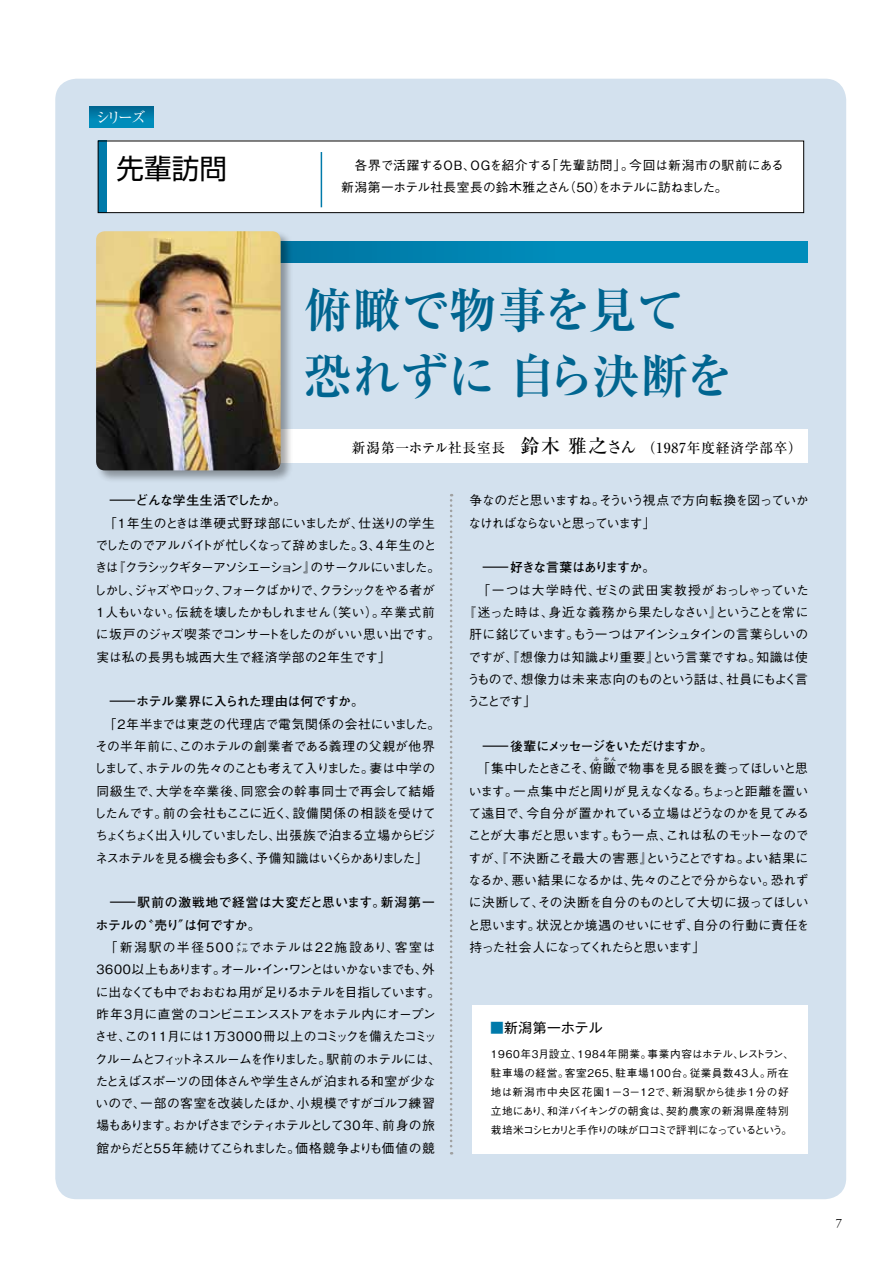
<style>
.page{position:relative;width:893px;height:1263px;background:#fff}
.page>*{position:absolute;margin:0;border:0;box-sizing:border-box;transform-origin:0 0}
.t1{font:700 47.85px/65.8px "Ryumin Pro";letter-spacing:-.005em;color:#006590}
.t2{font:27.6px "Shin Go Pro";color:#000}
.t3{font:14.85px "Ryumin Pro";color:#fff}
.t4{font:500 13.8px "Ryumin Pro";letter-spacing:.05em;color:#000}
.t5{font:13.8px "Gothic MB101 Pro";letter-spacing:.025em;color:#000}
.t6{font:500 12.75px/22.4px "Gothic BBB Pro";letter-spacing:-.05em;color:#000}
.t7{font:500 12.75px/22.4px "Gothic BBB Pro";letter-spacing:-.02em;color:#000}
.t8{font:500 12.75px "Gothic BBB Pr 5";letter-spacing:-.005em;color:#000}
.t9{font:700 12.75px/22.4px "Futo Go B101 Pr 5";letter-spacing:.025em;color:#000;scale:2 1}
.t10{font:700 12.75px "Futo Go B101 Pr 5";letter-spacing:-.015em;color:#000;scale:2 1}
.t11{font:500 12.75px "Gothic BBB Pro";letter-spacing:-.085em;color:#000}
.t12{font:500 12.75px "Gothic BBB Pro";letter-spacing:-.03em;color:#000}
.t13{font:500 12.75px "Gothic BBB Pro";letter-spacing:-.075em;color:#000}
.t14{font:500 12.75px "Gothic BBB Pro";letter-spacing:.035em;color:#000}
.t15{font:700 12.75px "Futo Go B101 Pr 5";letter-spacing:-.07em;color:#000;scale:2 1}
.t16{font:700 12.75px "Futo Go B101 Pr 5";letter-spacing:-.065em;color:#000;scale:2 1}
.t17{font:12.75px "Adobe Garamond Pro";color:#000}
.t18{font:500 10.65px/19.2px "Gothic BBB Pr 5";letter-spacing:.05em;color:#000}
.t19{font:700 5.25px "Futo Go B101 Pr 5";color:#000}
.s1{font-size:19.2px}
.s2{font-size:15.9px}
.s3{font-family:"Gothic BBB Pro";font-weight:500}
.s4{color:#007aaa}
</style>
<div class="page">
<div style="left:55px;top:79px;width:791px;height:1120px;background:#d3e1ee;border-radius:21px"></div>
<div style="left:472px;top:1005px;width:336px;height:149px;background:#fff"></div>
<div style="left:251px;top:429px;width:557px;height:34px;background:#fff"></div>
<svg style="left:450px;top:494px;width:2px;height:660px"></svg>
<svg style="left:294px;top:241px;width:514px;height:21px;background:#0086b4"></svg>
<div style="left:95px;top:230px;width:199px;height:254px;background:#000;opacity:.35"></div>
<img style="left:96px;top:231px;width:185px;height:239px">
<div style="left:98px;top:140px;width:706px;height:73px;background:#fff"></div>
<div style="left:98px;top:141px;width:9px;height:72px;background:#007aaa"></div>
<hr style="left:321px;top:152px;width:1px;height:55px;background:#007aaa">
<div style="left:98px;top:141px;width:706px;height:72px;border:1px solid #000"></div>
<div style="left:89px;top:106px;width:64px;height:22px;background:linear-gradient(to bottom,#006995,#0094c2)"></div>
<p class="t3" style="left:95px;top:106px;width:52px">シリーズ</p>
<h2 class="t2" style="left:117px;top:146px;width:112px">先輩訪問</h2>
<p class="t8" style="left:341px;top:155px;width:444px">　各界で活躍するＯＢ、ＯＧを紹介する「先輩訪問」。今回は新潟市の駅前にある</p>
<p class="t8" style="left:341px;top:177px;width:388px">新潟第一ホテル社長室長の鈴木雅之さん（50）をホテルに訪ねました。</p>
<h1 class="t1" style="left:304px;top:274px;width:431px">俯瞰で物事を見て恐れずに 自ら決断を</h1>
<p class="t4" style="left:352px;top:437px;width:452px">新潟第一ホテル社長室長　<span class="s1">鈴木 雅之</span><span class="s2">さん</span> （1987年度経済学部卒）</p>
<p class="t10" style="left:110px;top:490px;width:90px">―どんな学生生活でしたか<span class="s3">。</span></p>
<p class="t6" style="left:94px;top:510px;width:348px">　「１年生のときは準硬式野球部にいましたが、仕送りの学生でしたのでアルバイトが忙しくなって辞めました。３、４年生のときは『クラシックギターアソシエーション』のサークルにいました。しかし、ジャズやロック、フォークばかりで、クラシックをやる者が１人もいない。伝統を壊したかもしれません（笑い）。卒業式前に坂戸のジャズ喫茶でコンサートをしたのがいい思い出です。実は私の長男も城西大生で経済学部の２年生です」</p>
<p class="t10" style="left:110px;top:691px;width:129px">―ホテル業界に入られた理由は何ですか。</p>
<p class="t7" style="left:94px;top:711px;width:348px">　「２年半までは東芝の代理店で電気関係の会社にいました。その半年前に、このホテルの創業者である義理の父親が他界しまして、ホテルの先々のことも考えて入りました。妻は中学の同級生で、大学を卒業後、同窓会の幹事同士で再会して結婚したんです。前の会社もここに近く、設備関係の相談を受けてちょくちょく出入りしていましたし、出張族で泊まる立場からビジネスホテルを見る機会も多く、予備知識はいくらかありました」</p>
<p class="t9" style="left:96px;top:890px;width:171px;text-indent:14px">―駅前の激戦地で経営は大変だと思います。新潟第一ホテルの〝売り＂は何ですか。</p>
<p class="t6" style="left:94px;top:934px;width:348px">　「新潟駅の半径500㍍でホテルは22施設あり、客室は3600以上もあります。オール・イン・ワンとはいかないまでも、外に出なくても中でおおむね用が足りるホテルを目指しています。昨年３月に直営のコンビニエンスストアをホテル内にオープンさせ、この11月には１万3000冊以上のコミックを備えたコミックルームとフィットネスルームを作りました。駅前のホテルには、たとえばスポーツの団体さんや学生さんが泊まれる和室が少ないので、一部の客室を改装したほか、小規模ですがゴルフ練習場もあります。おかげさまでシティホテルとして30年、前身の旅館からだと55年続けてこられました。価格競争よりも価値の競</p>
<p class="t6" style="left:468px;top:488px;width:342px">争なのだと思いますね。そういう視点で方向転換を図っていかなければならないと思っています」</p>
<p class="t16" style="left:483px;top:557px;width:88px">―好きな言葉はありますか。</p>
<p class="t14" style="left:469px;top:580px;width:341px">　「一つは大学時代、ゼミの武田実教授がおっしゃっていた</p>
<p class="t6" style="left:463px;top:599px;width:347px">『迷った時は、身近な義務から果たしなさい』ということを常に</p>
<p class="t11" style="left:469px;top:624px;width:340px">肝に銘じています。もう一つはアインシュタインの言葉らしいの</p>
<p class="t12" style="left:468px;top:647px;width:341px">ですが、『想像力は知識より重要』という言葉ですね。知識は使</p>
<p class="t6" style="left:467px;top:666px;width:342px">うもので、想像力は未来志向のものという話は、社員にもよく言</p>
<p class="t6" style="left:467px;top:689px;width:71px">うことです」</p>
<p class="t15" style="left:483px;top:736px;width:117px">―後輩にメッセージをいただけますか。</p>
<p class="t13" style="left:469px;top:758px;width:340px">　「集中したときこそ、俯瞰で物事を見る眼を養ってほしいと思</p>
<p class="t19" style="left:594px;top:755px;width:7px">ふ</p>
<p class="t19" style="left:604px;top:755px;width:14px">かん</p>
<p class="t6" style="left:468px;top:778px;width:343px;text-align:justify">います。一点集中だと周りが見えなくなる。ちょっと距離を置いて遠目で、今自分が置かれている立場はどうなのかを見てみることが大事だと思います。もう一点、これは私のモットーなのですが、『不決断こそ最大の害悪』ということですね。よい結果になるか、悪い結果になるかは、先々のことで分からない。恐れずに決断して、その決断を自分のものとして大切に扱ってほしいと思います。状況とか境遇のせいにせず、自分の行動に責任を持った社会人になってくれたらと思います」</p>
<p class="t5" style="left:490px;top:1016px;width:114px"><span class="s4">■</span>新潟第一ホテル</p>
<p class="t18" style="left:491px;top:1043px;width:305px">1960年３月設立、1984年開業。事業内容はホテル、レストラン、駐車場の経営。客室265、駐車場100台。従業員数43人。所在地は新潟市中央区花園１－３－12で、新潟駅から徒歩1分の好立地にあり、和洋バイキングの朝食は、契約農家の新潟県産特別栽培米コシヒカリと手作りの味が口コミで評判になっているという。</p>
<p class="t17" style="left:836px;top:1215px;width:8px">7</p>
</div>
